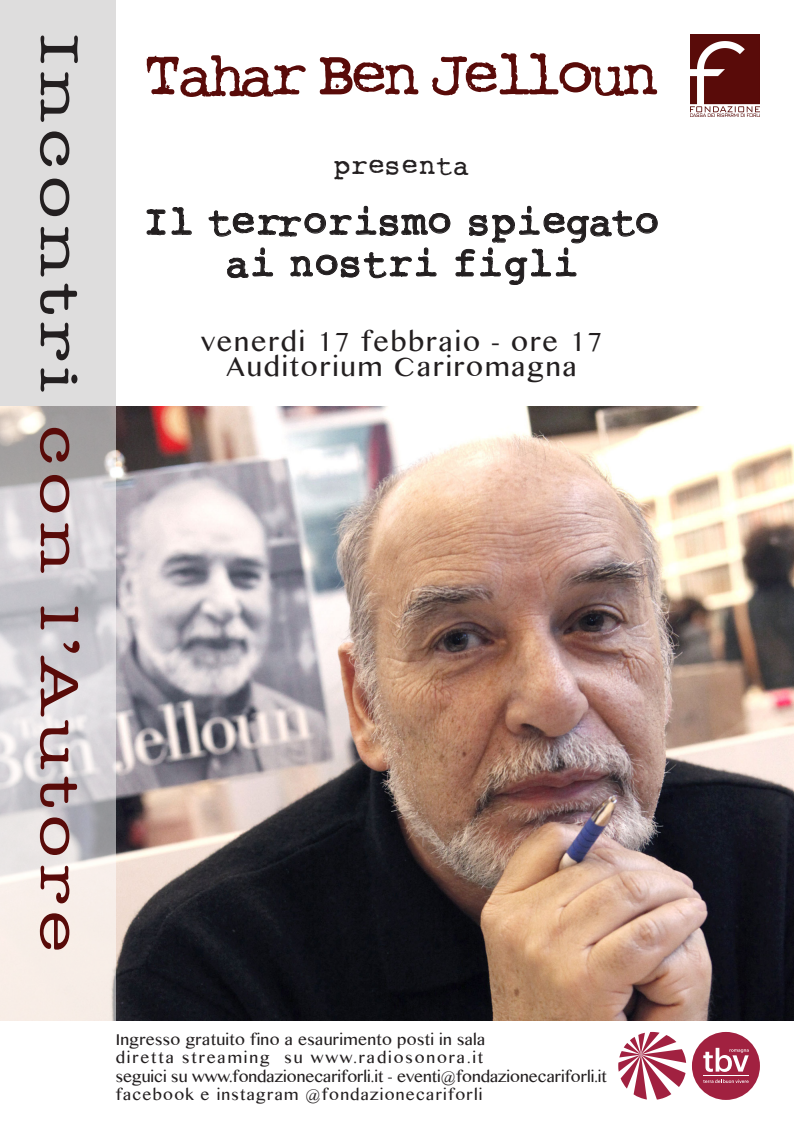
<style>
.page{position:relative;width:794px;height:1134px;background:#fff}
.page>*{position:absolute;margin:0;border:0;box-sizing:border-box;transform-origin:0 0}
.t1{font:italic 700 64.8px "Rough Typewriter";color:#590b09}
.t2{font:55.2px "American Typewriter";letter-spacing:.08em;color:#590b09;scale:1.45 1}
.t3{font:italic 700 42px "Rough Typewriter";color:#231f20}
.t4{font:italic 700 28.8px "Rough Typewriter";color:#231f20}
.t5{font:26.8px "Tamil MN";letter-spacing:.07em;color:#231f20}
.t6{font:15.6px "Tamil MN";color:#231f20}
.t7{font:15.6px "Tamil MN";letter-spacing:.02em;color:#231f20}
.t8{font:15.6px "Tamil MN";letter-spacing:.08em;color:#231f20}
.t9{font:15.6px "Tamil MN";letter-spacing:.12em;color:#231f20}
.s1{color:#231f20}
</style>
<div class="page">
<img style="left:116px;top:406px;width:678px;height:614px">
<svg style="left:0;top:406px;width:116px;height:615px;background:#d9d4d5"></svg>
<div style="left:0;top:0;width:116px;height:406px;background:#dedddd"></div>
<svg style="left:146px;top:209px;width:20px;height:27px"></svg>
<svg style="left:172px;top:207px;width:19px;height:28px"></svg>
<svg style="left:208px;top:205px;width:450px;height:80px"></svg>
<svg style="left:618px;top:1032px;width:68px;height:68px"></svg>
<div style="left:692px;top:1032px;width:68px;height:68px;background:#a12140;border-radius:50%"></div>
<svg style="left:703px;top:1048px;width:45px;height:24px"></svg>
<svg style="left:703px;top:1079px;width:45px;height:4px"></svg>
<hr style="left:703px;top:1075px;width:45px;height:1px;background:#fff">
<img style="left:690px;top:34px;width:70px;height:82px">
<p class="t2" style="left:101px;top:34px;width:635px;rotate:90deg"><span class="s1">Incontri</span> con l’Autore</p>
<p class="t1" style="left:144px;top:38px;width:535px">TaharBenJelloun</p>
<p class="t4" style="left:334px;top:149px;width:145px">presenta</p>
<p class="t3" style="left:144px;top:198px;width:529px">Il terrorismo spiegato</p>
<p class="t3" style="left:225px;top:239px;width:367px">ai nostri figli</p>
<p class="t5" style="left:201px;top:324px;width:402px">venerdi 17 febbraio - ore 17</p>
<p class="t5" style="left:226px;top:350px;width:352px">Auditorium Cariromagna</p>
<p class="t7" style="left:116px;top:1029px;width:371px">Ingresso gratuito fino a esaurimento posti in sala</p>
<p class="t9" style="left:116px;top:1047px;width:369px">diretta streaming su www.radiosonora.it</p>
<p class="t6" style="left:116px;top:1066px;width:493px">seguici su www.fondazionecariforli.it - eventi@fondazionecariforli.it</p>
<p class="t8" style="left:116px;top:1084px;width:368px">facebook e instagram @fondazionecariforli</p>
</div>
